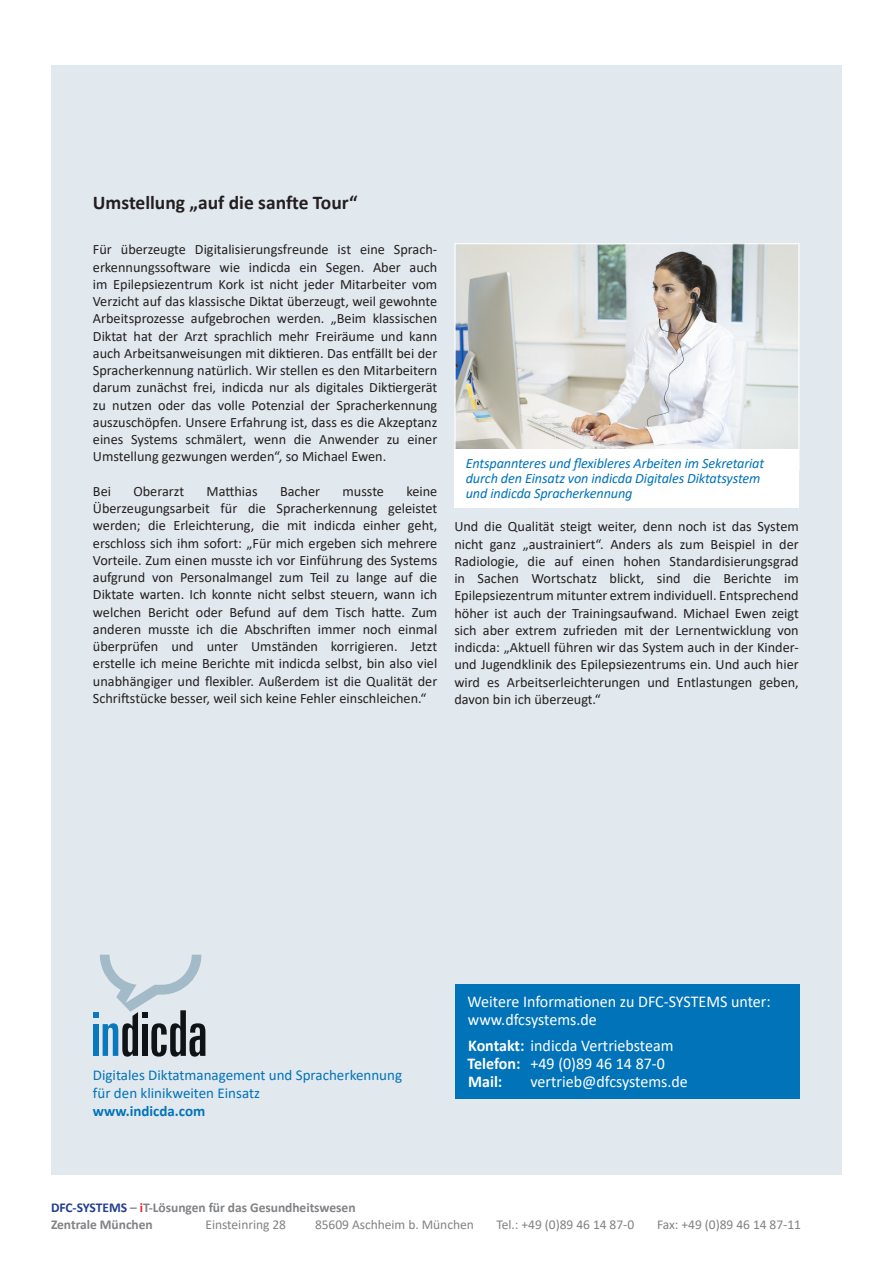
<style>
.page{position:relative;width:893px;height:1263px;background:#fff}
.page>*{position:absolute;margin:0;border:0;box-sizing:border-box;transform-origin:0 0}
.t1{font:700 19.5px "Calibri";color:#231f20}
.t2{font:16.5px/18px "Calibri";color:#fff}
.t3{font:700 16.5px "Calibri";color:#fff}
.t4{font:15px/18px "Calibri";color:#0173b9}
.t5{font:700 15px "Calibri";color:#0173b9}
.t6{font:14.25px/17.2px "Calibri";color:#231f20;text-align:justify}
.t7{font:italic 14.25px/15px "Calibri";letter-spacing:-.01em;color:#0173b9}
.t8{font:13.5px "Calibri";letter-spacing:-.005em;color:#808285}
.t9{font:700 13.5px/17.2px "Calibri";letter-spacing:-.005em;color:#808285}
.s1{font-weight:700}
.s2{color:#253f8e}
.s3{color:#ee1d23}
</style>
<div class="page">
<div style="left:51px;top:65px;width:791px;height:1110px;background:#e2e9ee"></div>
<div style="left:455px;top:985px;width:345px;height:114px;background:#0173b9"></div>
<svg style="left:93px;top:955px;width:112px;height:102px"></svg>
<img style="left:456px;top:245px;width:341px;height:204px">
<div style="left:454px;top:449px;width:345px;height:59px;background:#fff"></div>
<p class="t1" style="left:93px;top:189px;width:266px">Umstellung „auf die sanfte Tour“</p>
<p class="t6" style="left:93px;top:241px;width:346px">Für überzeugte Digitalisierungsfreunde ist eine Sprach&shy;erkennungssoftware wie indicda ein Segen. Aber auch im Epilepsiezentrum Kork ist nicht jeder Mitarbeiter vom Verzicht auf das klassische Diktat überzeugt, weil gewohnte Arbeitsprozesse aufgebrochen werden. „Beim klassischen Diktat hat der Arzt sprachlich mehr Freiräume und kann auch Arbeitsanweisungen mit diktieren. Das entfällt bei der Spracherkennung natürlich. Wir stellen es den Mitarbeitern darum zunächst frei, indicda nur als digitales Diktiergerät zu nutzen oder das volle Potenzial der Spracherkennung auszuschöpfen. Unsere Erfahrung ist, dass es die Akzeptanz eines Systems schmälert, wenn die Anwender zu einer Umstellung gezwungen werden“, so Michael Ewen.</p>
<p class="t6" style="left:93px;top:482px;width:20px">Bei</p>
<p class="t6" style="left:133px;top:482px;width:52px">Oberarzt</p>
<p class="t6" style="left:207px;top:482px;width:53px">Matthias</p>
<p class="t6" style="left:280px;top:482px;width:42px">Bacher</p>
<p class="t6" style="left:342px;top:482px;width:43px">musste</p>
<p class="t6" style="left:93px;top:482px;width:346px;text-indent:313px">keine Überzeugungsarbeit für die Spracherkennung geleistet werden; die Erleichterung, die mit indicda einher geht, erschloss sich ihm sofort: „Für mich ergeben sich mehrere Vorteile. Zum einen musste ich vor Einführung des Systems aufgrund von Personalmangel zum Teil zu lange auf die Diktate warten. Ich konnte nicht selbst steuern, wann ich welchen Bericht oder Befund auf dem Tisch hatte. Zum anderen musste ich die Abschriften immer noch einmal überprüfen und unter Umständen korrigieren. Jetzt erstelle ich meine Berichte mit indicda selbst, bin also viel unabhängiger und flexibler. Außerdem ist die Qualität der Schriftstücke besser, weil sich keine Fehler einschleichen.“</p>
<p class="t7" style="left:466px;top:455px;width:300px">Entspannteres und flexibleres Arbeiten im Sekretariat durch den Einsatz von indicda Digitales Diktatsystem und indicda Spracherkennung</p>
<p class="t6" style="left:454px;top:518px;width:346px">Und die Qualität steigt weiter, denn noch ist das System nicht ganz „austrainiert“. Anders als zum Beispiel in der Radiologie, die auf einen hohen Standardisierungsgrad in Sachen Wortschatz blickt, sind die Berichte im Epilepsiezentrum mitunter extrem individuell. Entsprechend höher ist auch der Trainingsaufwand. Michael Ewen zeigt sich aber extrem zufrieden mit der Lernentwicklung von indicda: „Aktuell führen wir das System auch in der Kinder&shy;und Jugendklinik des Epilepsiezentrums ein. Und auch hier wird es Arbeitserleichterungen und Entlastungen geben, davon bin ich überzeugt.“</p>
<p class="t4" style="left:93px;top:1066px;width:311px">Digitales Diktatmanagement und Spracherkennung für den klinikweiten Einsatz</p>
<p class="t5" style="left:93px;top:1101px;width:114px">www.indicda.com</p>
<p class="t2" style="left:468px;top:992px;width:305px">Weitere Informationen zu DFC-SYSTEMS unter: www.dfcsystems.de</p>
<p class="t2" style="left:468px;top:1036px;width:207px"><span class="s1">Kontakt:</span> indicda Vertriebsteam</p>
<p class="t2" style="left:468px;top:1054px;width:199px"><span class="s1">Telefon:</span> +49 (0)89 46 14 87-0</p>
<p class="t3" style="left:468px;top:1070px;width:36px">Mail:</p>
<p class="t2" style="left:531px;top:1072px;width:159px">vertrieb@dfcsystems.de</p>
<p class="t9" style="left:51px;top:1198px;width:306px"><span class="s2">DFC-SYSTEMS</span> – <span class="s3">i</span>T-Lösungen für das Gesundheitswesen<br>Zentrale München</p>
<p class="t8" style="left:206px;top:1215px;width:82px">Einsteinring 28</p>
<p class="t8" style="left:315px;top:1215px;width:160px">85609 Aschheim b. München</p>
<p class="t8" style="left:497px;top:1215px;width:139px">Tel.: +49 (0)89 46 14 87-0</p>
<p class="t8" style="left:657px;top:1215px;width:145px">Fax: +49 (0)89 46 14 87-11</p>
</div>
